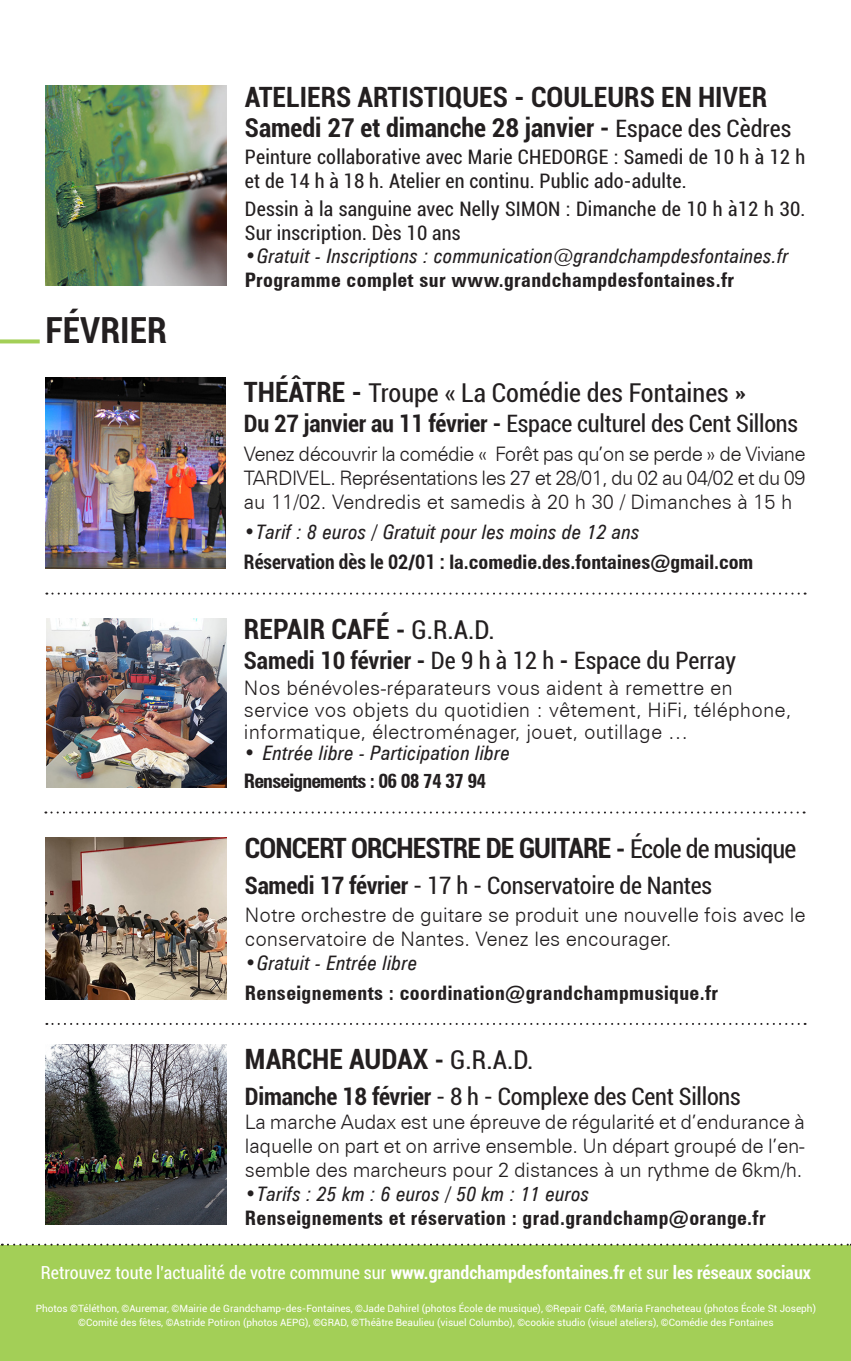
<style>
.page{position:relative;width:851px;height:1361px;background:#fff}
.page>*{position:absolute;margin:0;border:0;box-sizing:border-box;transform-origin:0 0}
.t1{font:700 condensed 36px "Roboto";color:#231f20}
.t2{font:700 condensed 28px "Roboto";color:#231f20}
.t3{font:700 condensed 28px "Roboto";letter-spacing:-.03em;color:#231f20}
.t4{font:700 condensed 26px "Roboto";color:#231f20}
.t5{font:condensed 26px "Roboto";color:#231f20}
.t6{font:condensed 24px "Roboto";letter-spacing:-.01em;color:#231f20}
.t7{font:300 20px/24px "Zurich BT";color:#231f20;text-align:justify}
.t8{font:italic condensed 20px "Zurich BT";letter-spacing:.02em;color:#231f20}
.t9{font:condensed 20px/24px "Roboto";letter-spacing:.01em;color:#231f20}
.t10{font:700 condensed 20px "Zurich BT";letter-spacing:.02em;color:#231f20}
.t11{font:700 condensed 20px "Zurich BT";color:#231f20}
.t12{font:700 condensed 20px "Zurich BT";letter-spacing:-.04em;color:#231f20}
.t13{font:condensed 18px "Roboto";color:#fff}
.t14{font:10px "Roboto";color:#fff}
.s1{font-weight:400;font-size:24px}
.s2{font-weight:900;font-style:normal;font-stretch:normal}
.s3{font-weight:700;font-size:28px}
.s4{font-weight:700}
.s5{font-family:"Roboto"}
.s6{font-size:26px}
.s7{font-weight:400;font-size:26px}
</style>
<div class="page">
<div style="left:0;top:1245px;width:850px;height:116px;background:#a3cf57"></div>
<svg style="left:2px;top:1243px;width:849px;height:2px"></svg>
<img style="left:45px;top:378px;width:181px;height:191px">
<svg style="left:46px;top:592px;width:759px;height:2px"></svg>
<svg style="left:0;top:339px;width:40px;height:4px"></svg>
<img style="left:46px;top:618px;width:181px;height:170px">
<img style="left:46px;top:1044px;width:181px;height:180px">
<img style="left:46px;top:837px;width:180px;height:162px">
<img style="left:46px;top:85px;width:181px;height:200px">
<svg style="left:45px;top:811px;width:759px;height:2px"></svg>
<svg style="left:46px;top:1023px;width:759px;height:2px"></svg>
<p class="t1" style="left:45px;top:305px;width:123px">FÉVRIER</p>
<p class="t2" style="left:245px;top:77px;width:523px">ATELIERS ARTISTIQUES - COULEURS EN HIVER</p>
<p class="t4" style="left:245px;top:109px;width:548px">Samedi 27 et dimanche 28 janvier - <span class="s1">Espace des Cèdres</span></p>
<p class="t9" style="left:245px;top:145px;width:562px">Peinture collaborative avec Marie CHEDORGE : Samedi de 10 h à 12 h et de 14 h à 18 h. Atelier en continu. Public ado-adulte.</p>
<p class="t9" style="left:245px;top:196px;width:562px">Dessin à la sanguine avec Nelly SIMON : Dimanche de 10 h à12 h 30.<br>Sur inscription. Dès 10 ans</p>
<p class="t8" style="left:245px;top:244px;width:545px"><span class="s2">•</span>Gratuit - Inscriptions : communication@grandchampdesfontaines.fr</p>
<p class="t10" style="left:245px;top:267px;width:490px">Programme complet sur www.grandchampdesfontaines.fr</p>
<p class="t5" style="left:244px;top:374px;width:503px"><span class="s3">THÉÂTRE -</span> Troupe « La Comédie des Fontaines »</p>
<p class="t6" style="left:244px;top:406px;width:555px"><span class="s4">Du 27 janvier au 11 février -</span> Espace culturel des Cent Sillons</p>
<p class="t7" style="left:244px;top:442px;width:563px">Venez découvrir la comédie « Forêt pas qu’on se perde » de Viviane TARDIVEL. Représentations les 27 et 28/01, du 02 au 04/02 et du 09 au 11/02. Vendredis et samedis à 20 h 30 / Dimanches à 15 h</p>
<p class="t8" style="left:244px;top:520px;width:397px"><span class="s2">•</span>Tarif : 8 euros / Gratuit pour les moins de 12 ans</p>
<p class="t11" style="left:244px;top:549px;width:511px"><span class="s5">Réservation dès le 02/01 :</span> la.comedie.des.fontaines@gmail.com</p>
<p class="t2" style="left:244px;top:609px;width:252px">REPAIR CAFÉ <span class="s6">-</span> <span class="s7">G.R.A.D.</span></p>
<p class="t6" style="left:244px;top:644px;width:493px"><span class="s4">Samedi 10 février -</span> De 9 h à 12 h <span class="s4">-</span> Espace du Perray</p>
<p class="t7" style="left:244px;top:676px;width:549px;line-height:22px;text-align:left">Nos bénévoles-réparateurs vous aident à remettre en service vos objets du quotidien : vêtement, HiFi, téléphone, informatique, électroménager, jouet, outillage …</p>
<p class="t8" style="left:244px;top:741px;width:267px"><span class="s2">•</span> Entrée libre - Participation libre</p>
<p class="t12" style="left:244px;top:768px;width:244px">Renseignements : 06 08 74 37 94</p>
<p class="t3" style="left:245px;top:828px;width:553px">CONCERT ORCHESTRE DE GUITARE <span class="s6">-</span> <span class="s7">École de musique</span></p>
<p class="t6" style="left:245px;top:868px;width:468px"><span class="s4">Samedi 17 février</span> - 17 h - Conservatoire de Nantes</p>
<p class="t7" style="left:245px;top:902px;width:562px">Notre orchestre de guitare se produit une nouvelle fois avec le conservatoire de Nantes. Venez les encourager.</p>
<p class="t8" style="left:245px;top:950px;width:174px"><span class="s2">•</span>Gratuit - Entrée libre</p>
<p class="t10" style="left:245px;top:980px;width:474px">Renseignements : coordination@grandchampmusique.fr</p>
<p class="t2" style="left:245px;top:1039px;width:290px">MARCHE AUDAX <span class="s6">-</span> <span class="s7">G.R.A.D.</span></p>
<p class="t6" style="left:245px;top:1079px;width:497px"><span class="s4">Dimanche 18 février</span> - 8 h - Complexe des Cent Sillons</p>
<p class="t7" style="left:245px;top:1109px;width:561px">La marche Audax est une épreuve de régularité et d’endurance à laquelle on part et on arrive ensemble. Un départ groupé de l’en&shy;semble des marcheurs pour 2 distances à un rythme de 6km/h.</p>
<p class="t8" style="left:245px;top:1181px;width:346px"><span class="s2">•</span>Tarifs : 25 km : 6 euros / 50 km : 11 euros</p>
<p class="t10" style="left:245px;top:1205px;width:522px">Renseignements et réservation : grad.grandchamp@orange.fr</p>
<p class="t13" style="left:41px;top:1259px;width:771px">Retrouvez toute l’actualité de votre commune sur <span class="s4">www.grandchampdesfontaines.fr</span> et sur <span class="s4">les réseaux sociaux</span></p>
<p class="t14" style="left:36px;top:1301px;width:781px">Photos ©Téléthon, ©Auremar, ©Mairie de Grandchamp-des-Fontaines, ©Jade Dahirel (photos École de musique), ©Repair Café, ©Maria Francheteau (photos École St Joseph)</p>
<p class="t14" style="left:78px;top:1315px;width:696px">©Comité des fêtes, ©Astride Potiron (photos AEPG), ©GRAD, ©Théâtre Beaulieu (visuel Columbo), ©cookie studio (visuel ateliers), ©Comédie des Fontaines</p>
</div>
